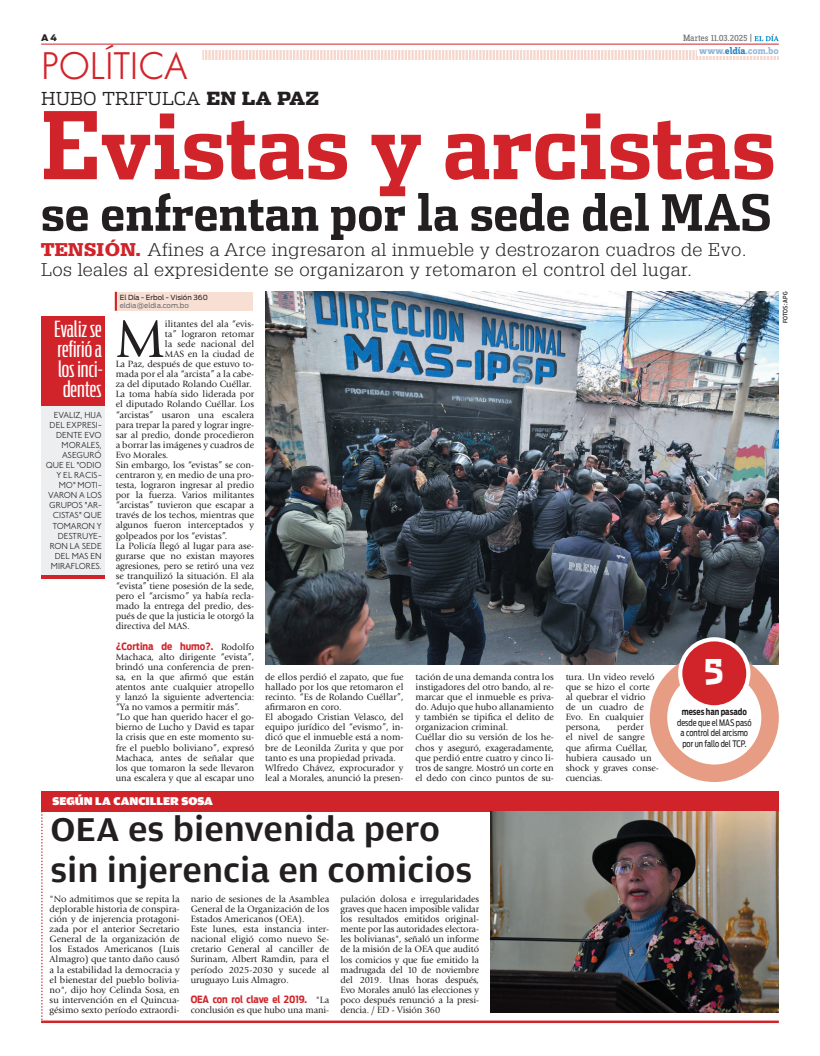
<style>
.page{position:relative;width:820px;height:1056px;background:#fff}
.page>*{position:absolute;margin:0;border:0;box-sizing:border-box;transform-origin:0 0}
.t1{font:700 93px "Dispatch Cond";color:#d1232a}
.t2{font:55.4px "Giovanni";color:#231f20}
.t3{font:700 50px "Dispatch Cond";color:#231f20}
.t4{font:500 35px/40.4px "Amplitude Wide";color:#231f20}
.t5{font:35px "Cg Futura Maxi Lt";color:#d1232a}
.t6{font:900 34px "Dispatch";color:#fff;scale:.8 1}
.t7{font:300 22px/20.2px "Antenna Comp";color:#fff;text-align:justify;scale:1.4 1}
.t8{font:300 18px/20.2px "Glypha";letter-spacing:.02em;color:#231f20;scale:1.1 1}
.t9{font:300 18px "Dispatch";color:#231f20}
.t10{font:900 12px "Amplitude Wide";color:#fff}
.t11{font:700 10px "Antenna Cond";letter-spacing:-.01em;color:#d1232a}
.t12{font:700 10px "Zine Slab Dis";color:#95b5de}
.t13{font:9.5px/10.1px "Giovanni";color:#231f20}
.t14{font:9.5px "Zine Slab Dis";color:#6c6d70}
.t15{font:300 9px/10.1px "Johnston ITC";letter-spacing:-.005em;color:#231f20;text-align:right}
.t16{font:9px/10.5px "Antenna Cond";color:#231f20;text-align:center;scale:.9 1}
.t17{font:700 9px "Antenna Cond";color:#231f20;scale:.9 1}
.t18{font:900 9px "Antenna";color:#231f20}
.t19{font:7px "Antenna";color:#231f20}
.t20{font:7px "Antenna";color:#6c6d70}
.t21{font:500 6px "Antenna Cond";letter-spacing:.015em;color:#231f20}
.s1{font-weight:900}
.s2{font-family:"Zine Slab Dis Regular Roman Tf"}
.s3{color:#2783c5}
.s4{font-weight:900;color:#d1232a}
.s5{font-family:"Giovanni";font-weight:400;font-size:9.5px;color:#231f20}
</style>
<div class="page">
<div style="left:41px;top:791px;width:737px;height:20px;background:#d1232a"></div>
<img style="left:490px;top:811px;width:288px;height:201px">
<hr style="left:41px;top:1020px;width:737px;height:3px;background:#d1232a">
<svg style="left:41px;top:811px;width:2px;height:211px"></svg>
<div style="left:115px;top:292px;width:138px;height:19px;background:#f8dfd3"></div>
<svg style="left:115px;top:292px;width:2px;height:19px"></svg>
<img style="left:266px;top:291px;width:512px;height:374px">
<div style="left:649px;top:653px;width:129px;height:129px;background:#e79c84;border-radius:50%"></div>
<div style="left:667px;top:670px;width:94px;height:94px;background:#fff;border-radius:50%"></div>
<div style="left:680px;top:639px;width:68px;height:68px;background:#d1232a;border-radius:50%"></div>
<div style="left:678px;top:637px;width:72px;height:72px;border:4px solid #fff;border-radius:50%"></div>
<div style="left:41px;top:387px;width:64px;height:190px;background:#eceef0"></div>
<div style="left:41px;top:317px;width:64px;height:89px;background:#d1232a"></div>
<hr style="left:41px;top:575px;width:64px;height:4px;background:#d1232a">
<svg style="left:202px;top:50px;width:576px;height:10px"></svg>
<hr style="left:41px;top:44px;width:737px;height:1px;background:#d1232a">
<div style="left:696px;top:46px;width:82px;height:9px;background:#fff"></div>
<svg style="left:754px;top:34px;width:24px;height:7px"></svg>
<p class="t18" style="left:41px;top:32px;width:17px">A 4</p>
<h3 class="t5" style="left:41px;top:45px;width:148px">POLÍTICA</h3>
<h3 class="t9" style="left:41px;top:86px;width:279px">HUBO TRIFULCA <span class="s1">EN LA PAZ</span></h3>
<p class="t14" style="left:682px;top:34px;width:71px">Martes 11.03.2025 <span class="s2">|</span></p>
<p class="t12" style="left:699px;top:45px;width:81px">www.<span class="s3">eldía</span>.com.bo</p>
<h1 class="t1" style="left:41px;top:87px;width:735px">Evistas y arcistas</h1>
<h3 class="t3" style="left:41px;top:181px;width:731px">se enfrentan por la sede del MAS</h3>
<h3 class="t8" style="left:41px;top:239px;width:642px"><span class="s4">TENSIÓN.</span> Afines a Arce ingresaron al inmueble y destrozaron cuadros de Evo.<br>Los leales al expresidente se organizaron y retomaron el control del lugar.</h3>
<h3 class="t7" style="left:54px;top:319px;width:36px">Evaliz se refirió a los inci&shy;dentes</h3>
<p class="t15" style="left:46px;top:409px;width:58px">EVALIZ, HIJA<br>DEL EXPRESI-<br>DENTE EVO<br>MORALES,<br>ASEGURÓ<br>QUE EL "ODIO<br>Y EL RACIS-<br>MO" MOTI-<br>VARON A LOS<br>GRUPOS "AR-<br>CISTAS" QUE<br>TOMARON Y<br>DESTRUYE-<br>RON LA SEDE<br>DEL MAS EN<br>MIRAFLORES.</p>
<p class="t19" style="left:120px;top:293px;width:90px">El Día - Erbol - Visión 360</p>
<p class="t20" style="left:120px;top:301px;width:71px">eldia@eldia.com.bo</p>
<h2 class="t2" style="left:116px;top:308px;width:51px">M</h2>
<p class="t13" style="left:165px;top:319px;width:91px">ilitantes del ala “evis-</p>
<p class="t13" style="left:165px;top:329px;width:91px">ta” lograron retomar</p>
<p class="t13" style="left:165px;top:339px;width:91px">la sede nacional del</p>
<p class="t13" style="left:165px;top:349px;width:91px">MAS en la ciudad de</p>
<p class="t13" style="left:116px;top:359px;width:140px">La Paz, después de que estuvo to-</p>
<p class="t13" style="left:116px;top:369px;width:140px">mada por el ala “arcista” a la cabe-</p>
<p class="t13" style="left:116px;top:379px;width:137px">za del diputado Rolando Cuéllar.</p>
<p class="t13" style="left:116px;top:389px;width:140px">La toma había sido liderada por</p>
<p class="t13" style="left:116px;top:399px;width:140px">el diputado Rolando Cuéllar. Los</p>
<p class="t13" style="left:116px;top:409px;width:140px">“arcistas” usaron una escalera</p>
<p class="t13" style="left:116px;top:420px;width:140px">para trepar la pared y lograr ingre-</p>
<p class="t13" style="left:116px;top:430px;width:140px">sar al predio, donde procedieron</p>
<p class="t13" style="left:116px;top:440px;width:140px">a borrar las imágenes y cuadros de</p>
<p class="t13" style="left:116px;top:450px;width:54px">Evo Morales.</p>
<p class="t13" style="left:116px;top:460px;width:140px">Sin embargo, los “evistas” se con-</p>
<p class="t13" style="left:116px;top:470px;width:140px">centraron y, en medio de una pro-</p>
<p class="t13" style="left:116px;top:480px;width:140px">testa, lograron ingresar al predio</p>
<p class="t13" style="left:116px;top:490px;width:140px">por la fuerza. Varios militantes</p>
<p class="t13" style="left:116px;top:500px;width:140px">“arcistas” tuvieron que escapar a</p>
<p class="t13" style="left:116px;top:510px;width:140px">través de los techos, mientras que</p>
<p class="t13" style="left:116px;top:520px;width:140px">algunos fueron interceptados y</p>
<p class="t13" style="left:116px;top:530px;width:113px">golpeados por los “evistas”.</p>
<p class="t13" style="left:116px;top:541px;width:140px">La Policía llegó al lugar para ase-</p>
<p class="t13" style="left:116px;top:551px;width:140px">gurarse que no existan mayores</p>
<p class="t13" style="left:116px;top:561px;width:140px">agresiones, pero se retiró una vez</p>
<p class="t13" style="left:116px;top:571px;width:140px">se tranquilizó la situación. El ala</p>
<p class="t13" style="left:116px;top:581px;width:140px">“evista” tiene posesión de la sede,</p>
<p class="t13" style="left:116px;top:591px;width:140px">pero el “arcismo” ya había recla-</p>
<p class="t13" style="left:116px;top:601px;width:140px">mado la entrega del predio, des-</p>
<p class="t13" style="left:116px;top:611px;width:140px">pués de que la justicia le otorgó la</p>
<p class="t13" style="left:116px;top:621px;width:76px">directiva del MAS.</p>
<p class="t11" style="left:116px;top:640px;width:140px">¿Cortina de humo?. <span class="s5">Rodolfo</span></p>
<p class="t13" style="left:116px;top:652px;width:140px">Machaca, alto dirigente “evista”, brindó una conferencia de pren&shy;sa, en la que afirmó que están atentos ante cualquier atropello y lanzó la siguiente advertencia: “Ya no vamos a permitir más”. “Lo que han querido hacer el go&shy;bierno de Lucho y David es tapar la crisis que en este momento su&shy;fre el pueblo boliviano”, expresó<br>Machaca, antes de señalar que los que tomaron la sede llevaron una escalera y que al escapar uno</p>
<p class="t10" style="left:52px;top:794px;width:162px">SEGÚN LA CANCILLER SOSA</p>
<p class="t13" style="left:265px;top:672px;width:140px">de ellos perdió el zapato, que fue hallado por los que retomaron el recinto. “Es de Rolando Cuéllar”, afirmaron en coro.<br>El abogado Cristian Velasco, del equipo jurídico del “evismo”, in&shy;dicó que el inmueble está a nom&shy;bre de Leonilda Zurita y que por tanto es una propiedad privada.<br>Wlfredo Chávez, exprocurador y leal a Morales, anunció la presen-</p>
<p class="t13" style="left:565px;top:672px;width:91px">tura. Un video reveló que se hizo el corte al quebrar el vidrio de un cuadro de<br>Evo. En cualquier persona,</p>
<p class="t13" style="left:415px;top:672px;width:140px">tación de una demanda contra los instigadores del otro bando, al re&shy;marcar que el inmueble es priva&shy;do. Adujo que hubo allanamiento y también se tipifica el delito de organizacion criminal.<br>Cuéllar dio su versión de los he&shy;chos y aseguró, exageradamente, que perdió entre cuatro y cinco li&shy;tros de sangre. Mostró un corte en el dedo con cinco puntos de su-</p>
<p class="t13" style="left:565px;top:722px;width:95px;text-indent:52px">perder<br>el nivel de sangre que afirma Cuéllar, hubiera causado un shock y graves conse&shy;cuencias.</p>
<h3 class="t4" style="left:50px;top:810px;width:423px">OEA es bienvenida pero sin injerencia en comicios</h3>
<p class="t13" style="left:50px;top:894px;width:131px;text-align:justify">"No admitimos que se repita la deplorable historia de conspira&shy;ción y de injerencia protagoni&shy;zada por el anterior Secretario General de la organización de los Estados Americanos (Luis Almagro) que tanto daño causó a la estabilidad la democracia y el bienestar del pueblo bolivia&shy;no", dijo hoy Celinda Sosa, en su intervención en el Quincua&shy;gésimo sexto período extraordi-</p>
<p class="t13" style="left:191px;top:894px;width:140px">nario de sesiones de la Asamblea<br>General de la Organización de los<br>Estados Americanos (OEA).<br>Este lunes, esta instancia inter&shy;nacional eligió como nuevo Se&shy;cretario General al canciller de<br>Surinam, Albert Ramdin, para el período 2025-2030 y sucede al uruguayo Luis Almagro.</p>
<p class="t11" style="left:191px;top:993px;width:140px">OEA con rol clave el 2019. <span class="s5">"La</span></p>
<p class="t13" style="left:191px;top:1005px;width:140px">conclusión es que hubo una mani-</p>
<p class="t13" style="left:340px;top:894px;width:140px;text-align:justify">pulación dolosa e irregularidades graves que hacen imposible validar los resultados emitidos original&shy;mente por las autoridades electora&shy;les bolivianas", señaló un informe de la misión de la OEA que auditó los comicios y que fue emitido la madrugada del 10 de noviembre del 2019. Unas horas después, Evo Morales anuló las elecciones y poco después renunció a la presi&shy;dencia. / ED - Visión 360</p>
<h3 class="t6" style="left:704px;top:647px;width:26px">5</h3>
<p class="t17" style="left:681px;top:707px;width:74px">meses han pasado</p>
<p class="t16" style="left:676px;top:717px;width:84px">desde que el MAS pasó a control del arcismo por un fallo del TCP.</p>
<p class="t21" style="left:781px;top:323px;width:33px;rotate:-90deg">FOTOs: apg</p>
</div>
